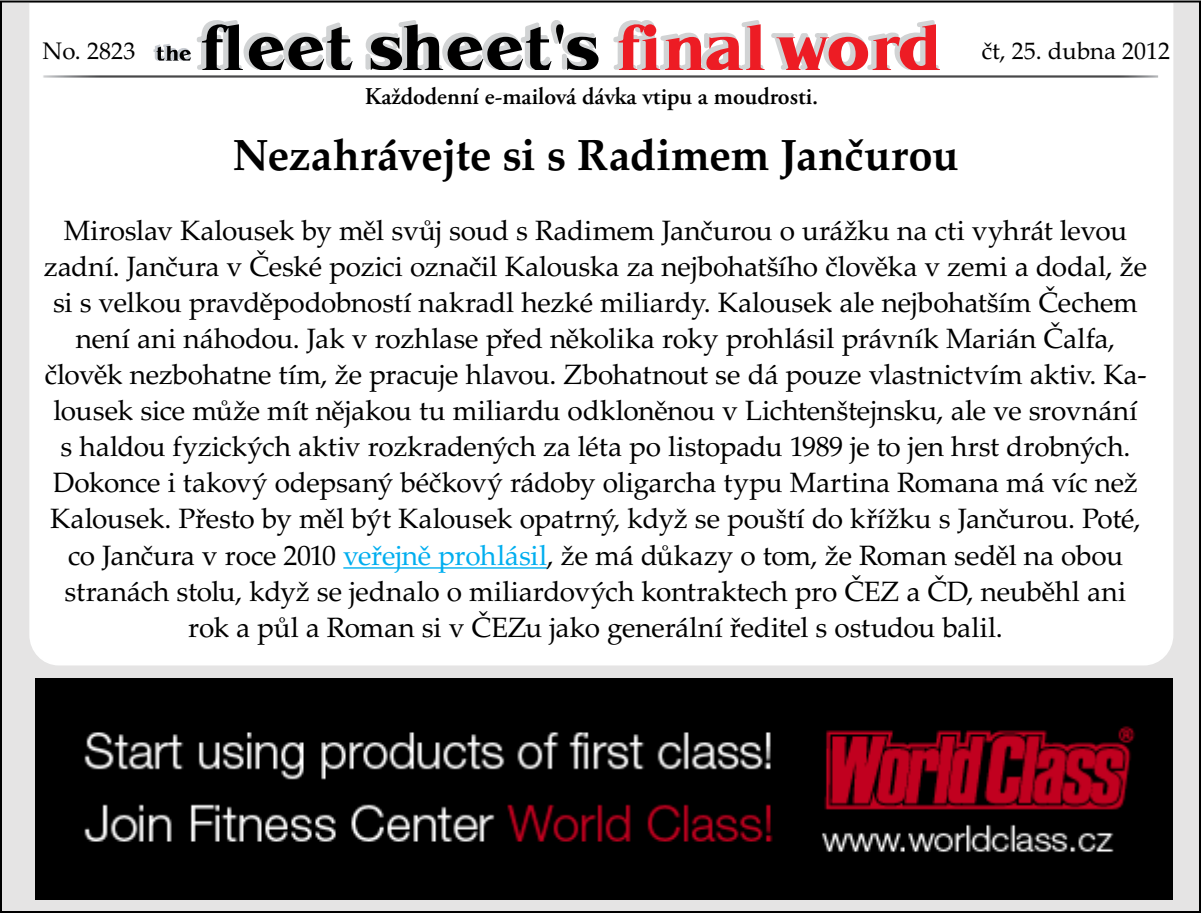
<style>
.page{position:relative;width:1201px;height:913px;background:#fff}
.page>*{position:absolute;margin:0;border:0;box-sizing:border-box;transform-origin:0 0}
.t1{font:700 43.6px "Palatino LTCE";letter-spacing:-.005em;color:#000}
.t2{font:28px/36px "Palatino LTCE";letter-spacing:-.01em;color:#000;text-align:center}
.t3{font:600 24px "Adobe Garamond Pro";color:#000}
.t4{font:24px "Palatino LTCE";color:#000}
.s1{color:#00aeef}
</style>
<div class="page">
<div style="left:1px;top:1px;width:1198px;height:910px;background:#e5e4e4"></div>
<div style="left:28px;top:1px;width:1146px;height:665px;background:#fff"></div>
<img style="left:40px;top:73px;width:1120px;height:7px">
<svg style="left:153px;top:20px;width:446px;height:50px;background:#a3a3a4"></svg>
<svg style="left:611px;top:20px;width:328px;height:50px;background:#eda0a3"></svg>
<img style="left:36px;top:678px;width:1136px;height:220px">
<hr style="left:343px;top:567px;width:204px;height:1px;background:#00aeef">
<p class="t4" style="left:42px;top:37px;width:94px">No. 2823</p>
<p class="t4" style="left:981px;top:37px;width:190px">čt, 25. dubna 2012</p>
<p class="t3" style="left:365px;top:83px;width:455px">Každodenní e-mailová dávka vtipu a moudrosti.</p>
<h1 class="t1" style="left:232px;top:129px;width:727px">Nezahrávejte si s Radimem Jančurou</h1>
<p class="t2" style="left:44px;top:213px;width:1104px">Miroslav Kalousek by měl svůj soud s Radimem Jančurou o urážku na cti vyhrát levou zadní. Jančura v České pozici označil Kalouska za nejbohatšího člověka v zemi a dodal, že si s velkou pravděpodobností nakradl hezké miliardy. Kalousek ale nejbohatším Čechem není ani náhodou. Jak v rozhlase před několika roky prohlásil právník Marián Čalfa, člověk nezbohatne tím, že pracuje hlavou. Zbohatnout se dá pouze vlastnictvím aktiv. Ka&shy;lousek sice může mít nějakou tu miliardu odkloněnou v Lichtenštejnsku, ale ve srovnání<br>s haldou fyzických aktiv rozkradených za léta po listopadu 1989 je to jen hrst drobných.<br>Dokonce i takový odepsaný béčkový rádoby oligarcha typu Martina Romana má víc než Kalousek. Přesto by měl být Kalousek opatrný, když se pouští do křížku s Jančurou. Poté, co Jančura v roce 2010 <span class="s1">veřejně prohlásil</span>, že má důkazy o tom, že Roman seděl na obou stranách stolu, když se jednalo o miliardových kontraktech pro ČEZ a ČD, neuběhl ani rok a půl a Roman si v ČEZu jako generální ředitel s ostudou balil.</p>
</div>
